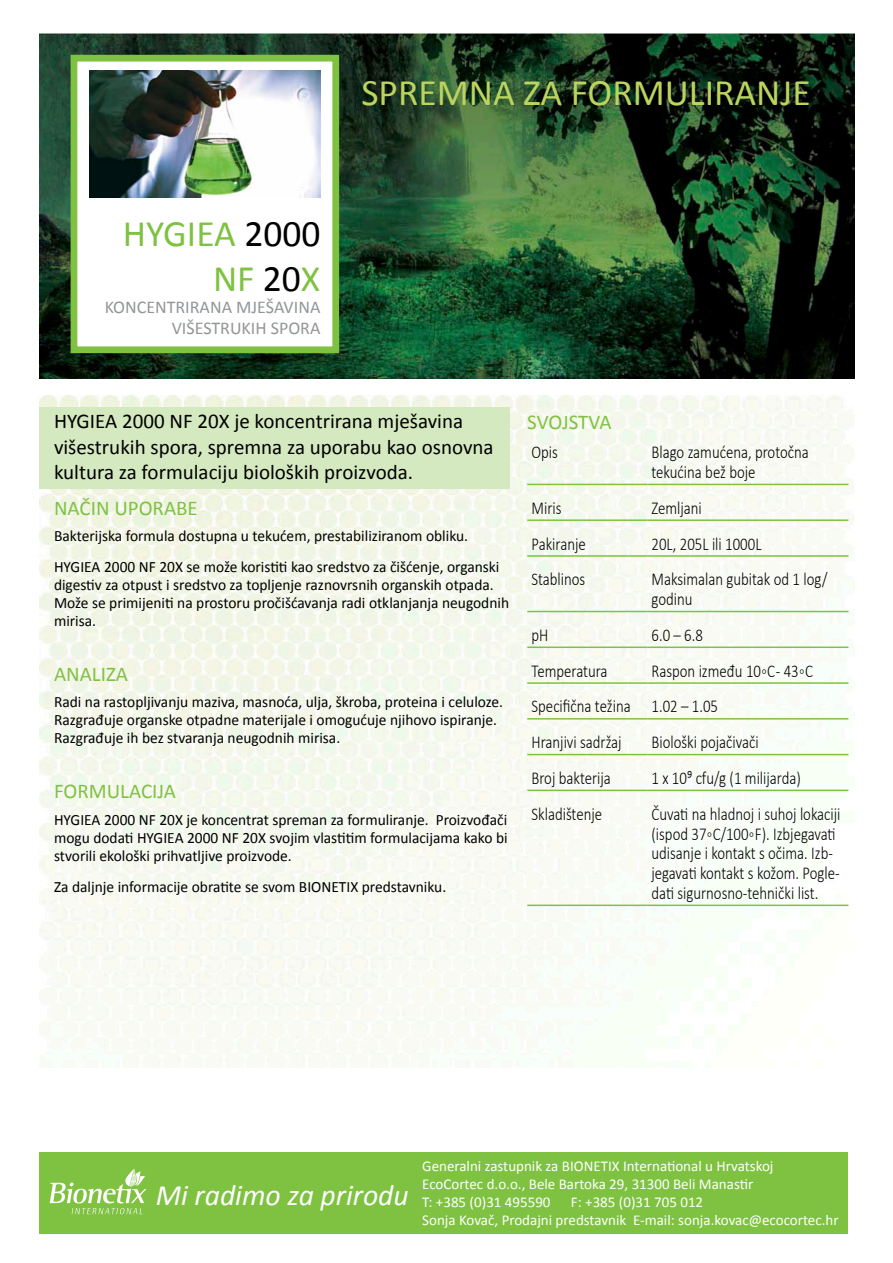
<style>
.page{position:relative;width:893px;height:1263px;background:#fff}
.page>*{position:absolute;margin:0;border:0;box-sizing:border-box;transform-origin:0 0}
.t1{font:37.5px "Calibri";color:#bcd45e}
.t2{font:37.5px/45px "Calibri";color:#7fc242;text-align:right}
.t3{font:italic 29.7px "Calibri";color:#fff}
.t4{font:21px/25.2px "Calibri";color:#000}
.t5{font:21px "Calibri";color:#7fc242}
.t6{font:300 18.15px/19.8px "Calibri";color:#000;scale:.82 1}
.t7{font:18px/21.6px "Calibri";color:#939597;text-align:right}
.t8{font:15.75px/18px "Calibri";color:#000}
.t9{font:15px/18px "Calibri";color:#fff}
.s1{color:#000}
</style>
<div class="page">
<div style="left:40px;top:1152px;width:808px;height:81px;background:#7fc242"></div>
<svg style="left:50px;top:1169px;width:96px;height:45px"></svg>
<img style="left:40px;top:33px;width:814px;height:345px">
<div style="left:71px;top:55px;width:268px;height:298px;background:#fff;border:7px solid #7fc242"></div>
<img style="left:89px;top:70px;width:231px;height:128px">
<img style="left:40px;top:395px;width:815px;height:672px">
<div style="left:40px;top:407px;width:470px;height:82px;background:#d5e9c1"></div>
<hr style="left:527px;top:484px;width:120px;height:1px;background:#7fc242">
<hr style="left:647px;top:484px;width:201px;height:1px;background:#7fc242">
<hr style="left:527px;top:519px;width:120px;height:2px;background:#7fc242">
<hr style="left:647px;top:519px;width:201px;height:2px;background:#7fc242">
<hr style="left:527px;top:555px;width:120px;height:2px;background:#7fc242">
<hr style="left:647px;top:555px;width:201px;height:2px;background:#7fc242">
<hr style="left:527px;top:611px;width:120px;height:1px;background:#7fc242">
<hr style="left:647px;top:611px;width:201px;height:1px;background:#7fc242">
<hr style="left:527px;top:646px;width:120px;height:2px;background:#7fc242">
<hr style="left:647px;top:646px;width:201px;height:2px;background:#7fc242">
<hr style="left:527px;top:682px;width:120px;height:2px;background:#7fc242">
<hr style="left:647px;top:682px;width:201px;height:2px;background:#7fc242">
<hr style="left:527px;top:718px;width:120px;height:1px;background:#7fc242">
<hr style="left:647px;top:718px;width:201px;height:1px;background:#7fc242">
<hr style="left:527px;top:754px;width:120px;height:1px;background:#7fc242">
<hr style="left:647px;top:754px;width:201px;height:1px;background:#7fc242">
<hr style="left:527px;top:790px;width:120px;height:1px;background:#7fc242">
<hr style="left:647px;top:790px;width:201px;height:1px;background:#7fc242">
<hr style="left:527px;top:904px;width:120px;height:2px;background:#7fc242">
<hr style="left:647px;top:904px;width:201px;height:2px;background:#7fc242">
<h1 class="t1" style="left:361px;top:69px;width:451px">SPREMNA ZA FORMULIRANJE</h1>
<h1 class="t2" style="left:123px;top:211px;width:199px">HYGIEA <span class="s1">2000<br></span>NF <span class="s1">20</span>X</h1>
<p class="t7" style="left:105px;top:296px;width:217px">KONCENTRIRANA MJEŠAVINA<br>VIŠESTRUKIH SPORA</p>
<h3 class="t4" style="left:54px;top:409px;width:441px">HYGIEA 2000 NF 20X je koncentrirana mješavina višestrukih spora, spremna za uporabu kao osnovna kultura za formulaciju bioloških proizvoda.</h3>
<h3 class="t5" style="left:54px;top:494px;width:145px">NAČIN UPORABE</h3>
<p class="t8" style="left:54px;top:520px;width:447px;line-height:30.8px">Bakterijska formula dostupna u tekućem, prestabiliziranom obliku.<br>HYGIEA 2000 NF 20X se može koristiti kao sredstvo za čišćenje, organski</p>
<p class="t8" style="left:54px;top:576px;width:457px">digestiv za otpust i sredstvo za topljenje raznovrsnih organskih otpada.<br>Može se primijeniti na prostoru pročišćavanja radi otklanjanja neugodnih mirisa.</p>
<h3 class="t5" style="left:54px;top:660px;width:75px">ANALIZA</h3>
<p class="t8" style="left:54px;top:693px;width:451px">Radi na rastopljivanju maziva, masnoća, ulja, škroba, proteina i celuloze.<br>Razgrađuje organske otpadne materijale i omogućuje njihovo ispiranje.<br>Razgrađuje ih bez stvaranja neugodnih mirisa.</p>
<h3 class="t5" style="left:54px;top:778px;width:124px">FORMULACIJA</h3>
<p class="t8" style="left:54px;top:811px;width:455px;text-align:justify">HYGIEA 2000 NF 20X je koncentrat spreman za formuliranje. Proizvođači mogu dodati HYGIEA 2000 NF 20X svojim vlastitim formulacijama kako bi stvorili ekološki prihvatljive proizvode.</p>
<p class="t8" style="left:54px;top:877px;width:394px">Za daljnje informacije obratite se svom BIONETIX predstavniku.</p>
<h3 class="t5" style="left:527px;top:409px;width:86px">SVOJSTVA</h3>
<p class="t6" style="left:531px;top:442px;width:34px">Opis</p>
<p class="t6" style="left:651px;top:442px;width:193px">Blago zamućena, protočna tekućina bež boje</p>
<p class="t6" style="left:531px;top:498px;width:38px">Miris</p>
<p class="t6" style="left:651px;top:498px;width:63px">Zemljani</p>
<p class="t6" style="left:531px;top:533px;width:68px">Pakiranje</p>
<p class="t6" style="left:651px;top:533px;width:136px">20L, 205L ili 1000L</p>
<p class="t6" style="left:531px;top:569px;width:67px">Stablinos</p>
<p class="t6" style="left:651px;top:569px;width:216px">Maksimalan gubitak od 1 log/ godinu</p>
<p class="t6" style="left:531px;top:625px;width:22px">pH</p>
<p class="t6" style="left:651px;top:625px;width:64px">6.0 – 6.8</p>
<p class="t6" style="left:531px;top:660px;width:94px">Temperatura</p>
<p class="t6" style="left:531px;top:653px;width:345px;line-height:35.7px;text-indent:120px">Raspon između 10◦C - 43◦C<br>Specifična težina 1.02 – 1.05<br>Hranjivi sadržaj</p>
<p class="t6" style="left:651px;top:732px;width:132px">Biološki pojačivači</p>
<p class="t6" style="left:531px;top:768px;width:98px">Broj bakterija</p>
<p class="t6" style="left:651px;top:768px;width:184px">1 x 10⁹ cfu/g (1 milijarda)</p>
<p class="t6" style="left:531px;top:803px;width:88px">Skladištenje</p>
<p class="t6" style="left:651px;top:803px;width:232px">Čuvati na hladnoj i suhoj lokaciji (ispod 37◦C/100◦F). Izbjegavati udisanje i kontakt s očima. Izb&shy;jegavati kontakt s kožom. Pogle&shy;dati sigurnosno-tehnički list.</p>
<h2 class="t3" style="left:156px;top:1175px;width:254px">Mi radimo za prirodu</h2>
<p class="t9" style="left:422px;top:1157px;width:353px">Generalni zastupnik za BIONETIX International u Hrvatskoj<br>EcoCortec d.o.o., Bele Bartoka 29, 31300 Beli Manastir<br>T: +385 (0)31 495590</p>
<p class="t9" style="left:422px;top:1193px;width:418px;text-indent:149px">F: +385 (0)31 705 012<br>Sonja Kovač, Prodajni predstavnik E-mail: sonja.kovac@ecocortec.hr</p>
</div>
